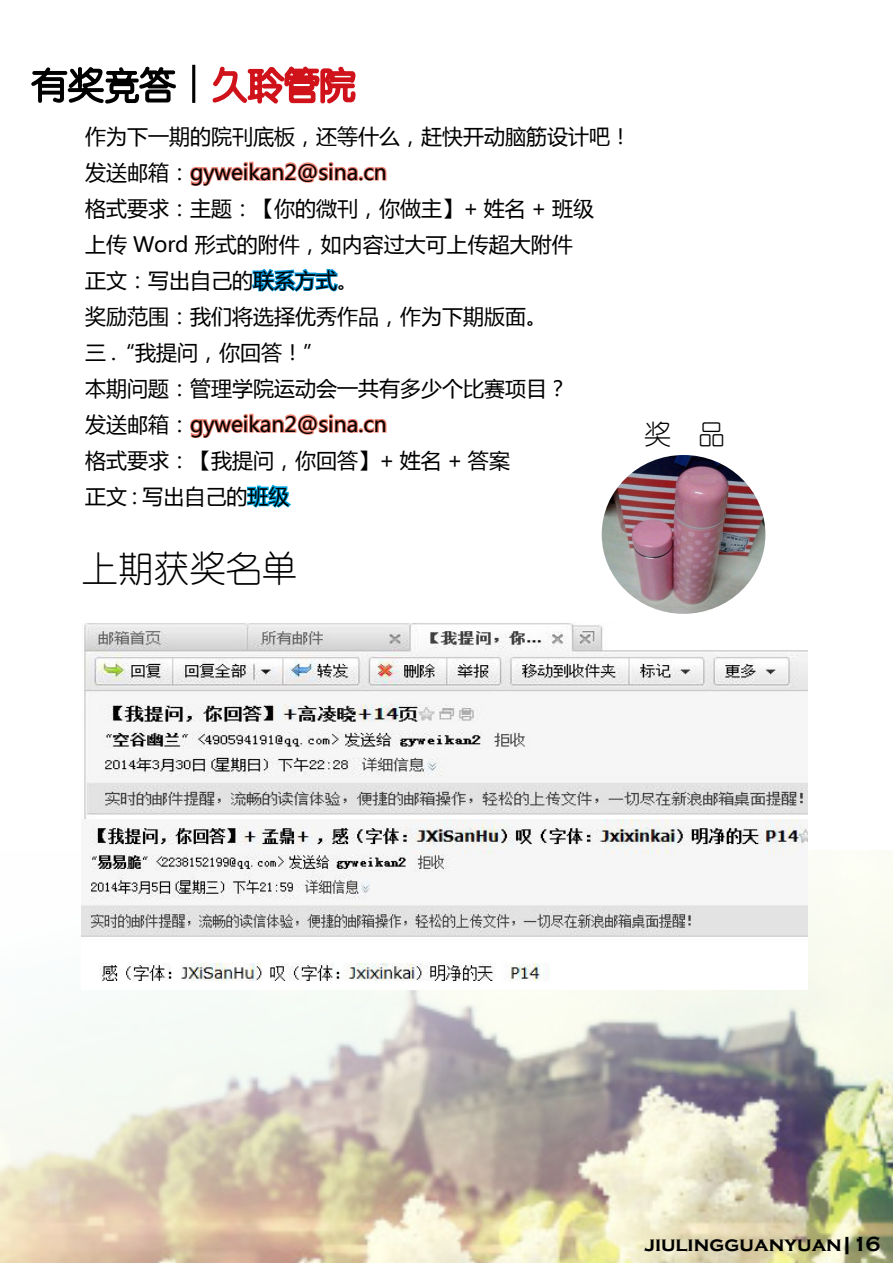
<style>
.page{position:relative;width:893px;height:1263px;background:#fff}
.page>*{position:absolute;margin:0;border:0;box-sizing:border-box;transform-origin:0 0}
.t1{font:36px "You Yuan";color:#000}
.t2{font:27px "You Yuan";color:#000}
.t3{font:21px/36px "Microsoft Ya Hei";color:#000}
.t4{font:700 21px "Copperplate Gothic";color:#000}
</style>
<div class="page">
<img style="left:0;top:850px;width:893px;height:413px">
<svg style="left:190px;top:161px;width:197px;height:25px"></svg>
<svg style="left:252px;top:268px;width:86px;height:24px"></svg>
<svg style="left:190px;top:413px;width:197px;height:25px"></svg>
<svg style="left:246px;top:484px;width:45px;height:24px"></svg>
<img style="left:82px;top:623px;width:726px;height:367px">
<img style="left:602px;top:455px;width:163px;height:159px">
<svg style="left:31px;top:66px;width:145px;height:38px"></svg>
<div style="left:192px;top:65px;width:3px;height:38px;border:2px solid #000"></div>
<svg style="left:212px;top:66px;width:144px;height:38px"></svg>
<p class="t3" style="left:85px;top:117px;width:548px">作为下一期的院刊底板，还等什么，赶快开动脑筋设计吧！发送邮箱：gyweikan2@sina.cn<br>格式要求：主题：【你的微刊，你做主】+ 姓名 + 班级<br>上传 Word 形式的附件，如内容过大可上传超大附件<br>正文：写出自己的联系方式。<br>奖励范围：我们将选择优秀作品，作为下期版面。<br>三 .“我提问，你回答！”<br>本期问题：管理学院运动会一共有多少个比赛项目？<br>发送邮箱：gyweikan2@sina.cn<br>格式要求：【我提问，你回答】+ 姓名 + 答案<br>正文 : 写出自己的班级</p>
<h1 class="t1" style="left:82px;top:549px;width:218px">上期获奖名单</h1>
<p class="t2" style="left:644px;top:420px;width:82px">奖 品</p>
<p class="t4" style="left:644px;top:1232px;width:238px">jiulingguanyuan|16</p>
</div>
